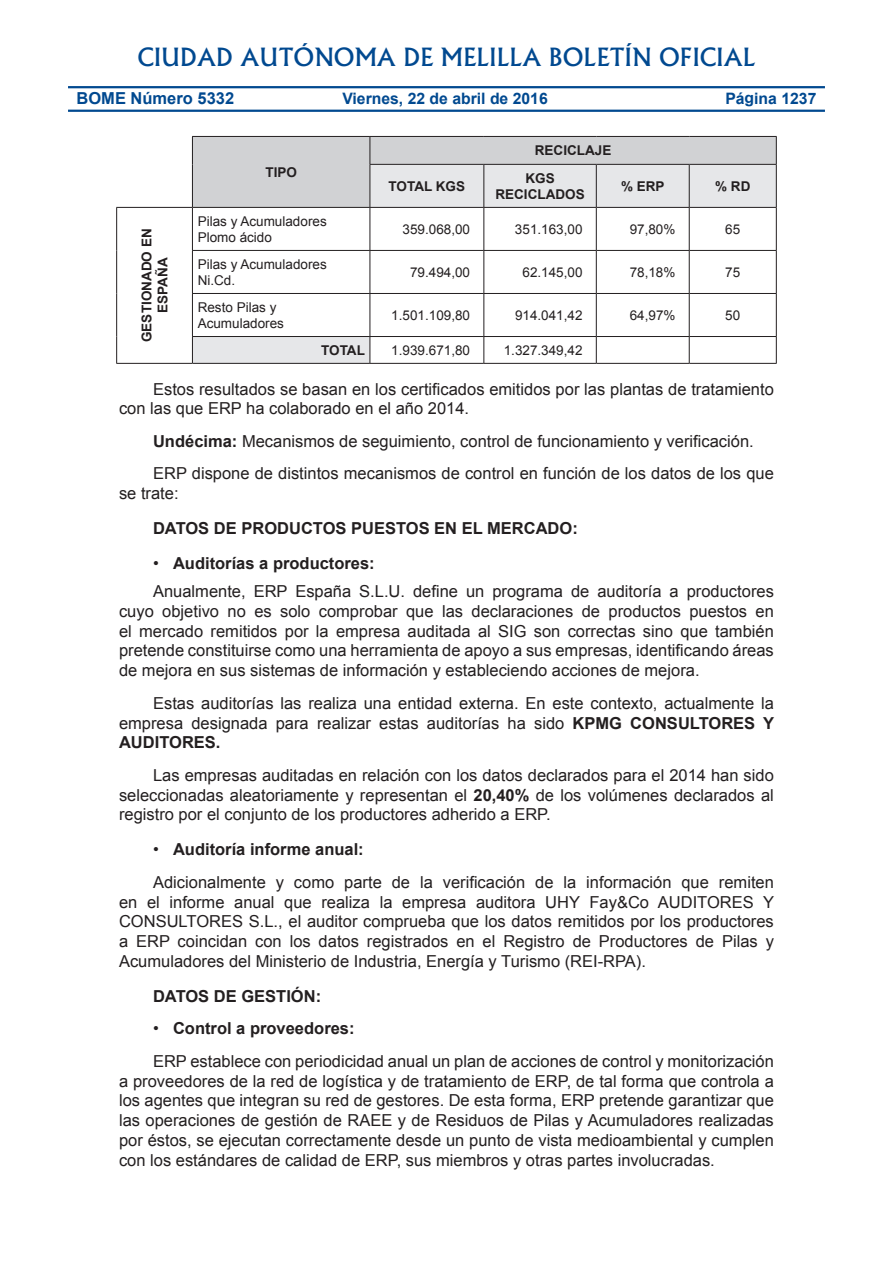
<style>
.page{position:relative;width:893px;height:1263px;background:#fff}
.page>*{position:absolute;margin:0;border:0;box-sizing:border-box;transform-origin:0 0}
.t1{font:500 24px "Albertus";color:#014990}
.t2{font:16.5px/19.8px "Arial";color:#231f20}
.t3{font:700 16.5px "Arial";color:#231f20}
.t4{font:700 16.5px "Arial";color:#014990}
.t5{font:700 15.75px "Arial";color:#014990}
.t6{font:13.5px/16.2px "Arial";color:#231f20}
.t7{font:700 13.5px/16.2px "Arial";color:#231f20;text-align:center}
.s1{font-size:15.15px}
.s2{font-weight:700}
</style>
<div class="page">
<hr style="left:68px;top:86px;width:757px;height:2px;background:#014990">
<hr style="left:68px;top:110px;width:757px;height:2px;background:#014990">
<svg style="left:193px;top:208px;width:583px;height:155px"></svg>
<hr style="left:116px;top:208px;width:1px;height:42px;background:#231f20">
<hr style="left:192px;top:207px;width:178px;height:1px;background:#231f20">
<hr style="left:192px;top:208px;width:1px;height:42px;background:#231f20">
<hr style="left:370px;top:207px;width:114px;height:1px;background:#231f20">
<hr style="left:370px;top:208px;width:1px;height:42px;background:#231f20">
<hr style="left:484px;top:207px;width:112px;height:1px;background:#231f20">
<hr style="left:483px;top:208px;width:1px;height:42px;background:#231f20">
<hr style="left:596px;top:207px;width:93px;height:1px;background:#231f20">
<hr style="left:596px;top:208px;width:1px;height:42px;background:#231f20">
<hr style="left:689px;top:207px;width:88px;height:1px;background:#231f20">
<hr style="left:689px;top:208px;width:1px;height:42px;background:#231f20">
<hr style="left:776px;top:208px;width:1px;height:42px;background:#231f20">
<hr style="left:116px;top:250px;width:1px;height:43px;background:#231f20">
<hr style="left:192px;top:250px;width:178px;height:1px;background:#231f20">
<hr style="left:192px;top:251px;width:1px;height:42px;background:#231f20">
<hr style="left:370px;top:250px;width:114px;height:1px;background:#231f20">
<hr style="left:370px;top:251px;width:1px;height:42px;background:#231f20">
<hr style="left:484px;top:250px;width:112px;height:1px;background:#231f20">
<hr style="left:483px;top:251px;width:1px;height:42px;background:#231f20">
<hr style="left:596px;top:250px;width:93px;height:1px;background:#231f20">
<hr style="left:596px;top:251px;width:1px;height:42px;background:#231f20">
<hr style="left:689px;top:250px;width:88px;height:1px;background:#231f20">
<hr style="left:689px;top:251px;width:1px;height:42px;background:#231f20">
<hr style="left:776px;top:251px;width:1px;height:42px;background:#231f20">
<hr style="left:116px;top:293px;width:1px;height:43px;background:#231f20">
<hr style="left:192px;top:293px;width:178px;height:1px;background:#231f20">
<hr style="left:192px;top:294px;width:1px;height:42px;background:#231f20">
<hr style="left:370px;top:293px;width:114px;height:1px;background:#231f20">
<hr style="left:370px;top:294px;width:1px;height:42px;background:#231f20">
<hr style="left:484px;top:293px;width:112px;height:1px;background:#231f20">
<hr style="left:483px;top:294px;width:1px;height:42px;background:#231f20">
<hr style="left:596px;top:293px;width:93px;height:1px;background:#231f20">
<hr style="left:596px;top:294px;width:1px;height:42px;background:#231f20">
<hr style="left:689px;top:293px;width:88px;height:1px;background:#231f20">
<hr style="left:689px;top:294px;width:1px;height:42px;background:#231f20">
<hr style="left:776px;top:294px;width:1px;height:42px;background:#231f20">
<svg style="left:116px;top:336px;width:1px;height:27px"></svg>
<hr style="left:370px;top:336px;width:114px;height:1px;background:#231f20">
<hr style="left:484px;top:336px;width:112px;height:1px;background:#231f20">
<svg style="left:483px;top:337px;width:1px;height:26px"></svg>
<hr style="left:596px;top:336px;width:93px;height:1px;background:#231f20">
<svg style="left:596px;top:337px;width:1px;height:26px"></svg>
<hr style="left:689px;top:336px;width:88px;height:1px;background:#231f20">
<svg style="left:689px;top:337px;width:1px;height:26px"></svg>
<svg style="left:776px;top:337px;width:1px;height:26px"></svg>
<hr style="left:116px;top:363px;width:76px;height:1px;background:#231f20">
<hr style="left:370px;top:363px;width:114px;height:1px;background:#231f20">
<hr style="left:484px;top:363px;width:112px;height:1px;background:#231f20">
<hr style="left:596px;top:363px;width:93px;height:1px;background:#231f20">
<hr style="left:689px;top:363px;width:88px;height:1px;background:#231f20">
<svg style="left:192px;top:136px;width:585px;height:71px;background:#d3d4d6"></svg>
<hr style="left:192px;top:164px;width:1px;height:43px;background:#231f20">
<hr style="left:116px;top:207px;width:76px;height:1px;background:#231f20">
<hr style="left:192px;top:336px;width:178px;height:1px;background:#231f20">
<svg style="left:192px;top:337px;width:1px;height:26px"></svg>
<svg style="left:370px;top:337px;width:1px;height:26px"></svg>
<hr style="left:192px;top:363px;width:178px;height:1px;background:#231f20">
<h1 class="t1" style="left:137px;top:43px;width:620px">CIUDAD AUTÓNOMA DE MELILLA BOLETÍN OFICIAL</h1>
<p class="t4" style="left:77px;top:88px;width:159px">BOME Número 5332</p>
<p class="t5" style="left:342px;top:88px;width:207px">Viernes, 22 de abril de 2016</p>
<p class="t5" style="left:725px;top:88px;width:93px">Pá<span class="s1">g</span>ina 1237</p>
<p class="t7" style="left:265px;top:164px;width:33px">TIPO</p>
<p class="t7" style="left:535px;top:143px;width:78px">RECICLAJE</p>
<p class="t7" style="left:389px;top:178px;width:78px">TOTAL KGS</p>
<p class="t7" style="left:495px;top:170px;width:91px">KGS<br>RECICLADOS</p>
<p class="t7" style="left:621px;top:178px;width:43px">% ERP</p>
<p class="t7" style="left:715px;top:178px;width:35px">% RD</p>
<p class="t6" style="left:198px;top:213px;width:131px">Pilas y Acumuladores<br>Plomo ácido</p>
<p class="t6" style="left:403px;top:221px;width:69px">359.068,00</p>
<p class="t6" style="left:515px;top:221px;width:69px">351.163,00</p>
<p class="t6" style="left:630px;top:221px;width:47px">97,80%</p>
<p class="t6" style="left:725px;top:221px;width:17px">65</p>
<p class="t6" style="left:198px;top:256px;width:131px">Pilas y Acumuladores<br>Ni.Cd.</p>
<p class="t6" style="left:410px;top:264px;width:62px">79.494,00</p>
<p class="t6" style="left:522px;top:264px;width:62px">62.145,00</p>
<p class="t6" style="left:630px;top:264px;width:47px">78,18%</p>
<p class="t6" style="left:725px;top:264px;width:17px">75</p>
<p class="t6" style="left:198px;top:299px;width:88px">Resto Pilas y<br>Acumuladores</p>
<p class="t6" style="left:391px;top:307px;width:80px">1.501.109,80</p>
<p class="t6" style="left:515px;top:307px;width:69px">914.041,42</p>
<p class="t6" style="left:630px;top:307px;width:47px">64,97%</p>
<p class="t6" style="left:725px;top:307px;width:17px">50</p>
<p class="t7" style="left:321px;top:342px;width:44px">TOTAL</p>
<p class="t6" style="left:391px;top:342px;width:80px">1.939.671,80</p>
<p class="t6" style="left:504px;top:342px;width:80px">1.327.349,42</p>
<p class="t2" style="left:119px;top:379px;width:656px;text-indent:34px">Estos resultados se basan en los certificados emitidos por las plantas de tratamiento con las que ERP ha colaborado en el año 2014.</p>
<p class="t2" style="left:153px;top:425px;width:622px;line-height:32.5px"><span class="s2">Undécima:</span> Mecanismos de seguimiento, control de funcionamiento y verificación.<br>ERP dispone de distintos mecanismos de control en función de los datos de los que</p>
<p class="t2" style="left:119px;top:484px;width:61px">se trate:</p>
<p class="t3" style="left:153px;top:517px;width:426px">DATOS DE PRODUCTOS PUESTOS EN EL MERCADO:</p>
<p class="t2" style="left:153px;top:549px;width:622px;line-height:28.3px">• <span class="s2">Auditorías a productores:<br></span>Anualmente, ERP España S.L.U. define un programa de auditoría a productores</p>
<p class="t2" style="left:119px;top:601px;width:656px;text-align:justify">cuyo objetivo no es solo comprobar que las declaraciones de productos puestos en el mercado remitidos por la empresa auditada al SIG son correctas sino que también pretende constituirse como una herramienta de apoyo a sus empresas, identificando áreas de mejora en sus sistemas de información y estableciendo acciones de mejora.</p>
<p class="t2" style="left:119px;top:693px;width:657px;text-align:justify;text-indent:34px">Estas auditorías las realiza una entidad externa. En este contexto, actualmente la empresa designada para realizar estas auditorías ha sido <span class="s2">KPMG CONSULTORES Y AUDITORES.</span></p>
<p class="t2" style="left:119px;top:765px;width:656px;text-align:justify;text-indent:34px">Las empresas auditadas en relación con los datos declarados para el 2014 han sido seleccionadas aleatoriamente y representan el <span class="s2">20,40%</span> de los volúmenes declarados al registro por el conjunto de los productores adherido a ERP.</p>
<p class="t2" style="left:153px;top:833px;width:622px;line-height:32.5px">• <span class="s2">Auditoría informe anual:<br></span>Adicionalmente y como parte de la verificación de la información que remiten</p>
<p class="t2" style="left:119px;top:892px;width:657px;text-align:justify">en el informe anual que realiza la empresa auditora UHY Fay&amp;Co AUDITORES Y CONSULTORES S.L., el auditor comprueba que los datos remitidos por los productores a ERP coincidan con los datos registrados en el Registro de Productores de Pilas y Acumuladores del Ministerio de Industria, Energía y Turismo (REI-RPA).</p>
<p class="t3" style="left:153px;top:985px;width:170px">DATOS DE GESTIÓN:</p>
<p class="t2" style="left:153px;top:1012px;width:622px;line-height:32.5px">• <span class="s2">Control a proveedores:<br></span>ERP establece con periodicidad anual un plan de acciones de control y monitorización</p>
<p class="t2" style="left:119px;top:1071px;width:656px;text-align:justify">a proveedores de la red de logística y de tratamiento de ERP, de tal forma que controla a los agentes que integran su red de gestores. De esta forma, ERP pretende garantizar que las operaciones de gestión de RAEE y de Residuos de Pilas y Acumuladores realizadas por éstos, se ejecutan correctamente desde un punto de vista medioambiental y cumplen con los estándares de calidad de ERP, sus miembros y otras partes involucradas.</p>
<p class="t7" style="left:139px;top:342px;width:115px;rotate:-90deg">GESTIONADO EN<br>ESPAÑA</p>
</div>
